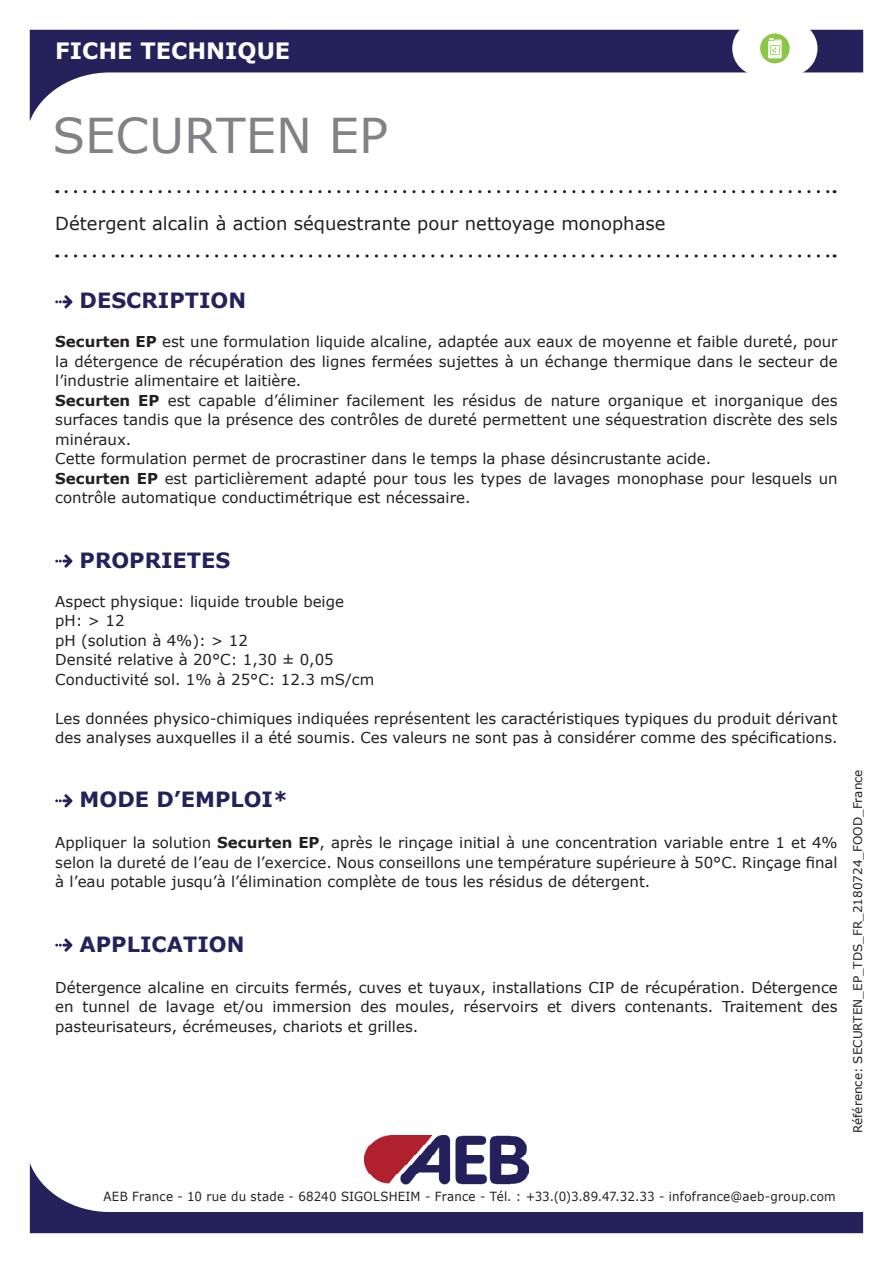
<style>
.page{position:relative;width:893px;height:1263px;background:#fff}
.page>*{position:absolute;margin:0;border:0;box-sizing:border-box;transform-origin:0 0}
.t1{font:48px "Verdana";color:#808285}
.t2{font:700 22.5px "Verdana";color:#fff}
.t3{font:700 21px "Verdana";color:#24215b}
.t4{font:18px "Verdana";color:#231f20}
.t5{font:15px/19.5px "Verdana";color:#231f20}
.t6{font:12.6px "Verdana";letter-spacing:.02em;color:#231f20;scale:.94 1}
.t7{font:12px "Verdana";color:#231f20}
.s1{font-weight:700}
</style>
<div class="page">
<svg style="left:30px;top:30px;width:833px;height:91px"></svg>
<svg style="left:66px;top:190px;width:769px;height:3px"></svg>
<svg style="left:66px;top:254px;width:769px;height:4px"></svg>
<img style="left:364px;top:1135px;width:163px;height:28px">
<div style="left:732px;top:21px;width:85px;height:55px;background:#fff;border-radius:27px"></div>
<div style="left:760px;top:33px;width:30px;height:30px;background:#8bc644;border-radius:50%"></div>
<svg style="left:768px;top:38px;width:14px;height:20px"></svg>
<svg style="left:30px;top:1163px;width:833px;height:70px"></svg>
<svg style="left:55px;top:295px;width:17px;height:13px"></svg>
<svg style="left:55px;top:554px;width:17px;height:14px"></svg>
<svg style="left:55px;top:794px;width:17px;height:13px"></svg>
<svg style="left:55px;top:938px;width:17px;height:14px"></svg>
<h2 class="t2" style="left:55px;top:35px;width:237px">FICHE TECHNIQUE</h2>
<h1 class="t1" style="left:52px;top:103px;width:337px">SECURTEN EP</h1>
<p class="t4" style="left:55px;top:212px;width:612px">Détergent alcalin à action séquestrante pour nettoyage monophase</p>
<h3 class="t3" style="left:80px;top:286px;width:168px">DESCRIPTION</h3>
<p class="t5" style="left:55px;top:332px;width:784px"><span class="s1">Securten EP</span> est une formulation liquide alcaline, adaptée aux eaux de moyenne et faible dureté, pour la détergence de récupération des lignes fermées sujettes à un échange thermique dans le secteur de l’industrie alimentaire et laitière.<br><span class="s1">Securten EP</span> est capable d’éliminer facilement les résidus de nature organique et inorganique des surfaces tandis que la présence des contrôles de dureté permettent une séquestration discrète des sels minéraux.<br>Cette formulation permet de procrastiner dans le temps la phase désincrustante acide.<br><span class="s1">Securten EP</span> est particlièrement adapté pour tous les types de lavages monophase pour lesquels un contrôle automatique conductimétrique est nécessaire.</p>
<h3 class="t3" style="left:80px;top:545px;width:152px">PROPRIETES</h3>
<p class="t5" style="left:55px;top:591px;width:321px">Aspect physique: liquide trouble beige pH: &gt; 12<br>pH (solution à 4%): &gt; 12<br>Densité relative à 20°C: 1,30 ± 0,05<br>Conductivité sol. 1% à 25°C: 12.3 mS/cm</p>
<p class="t5" style="left:55px;top:708px;width:784px">Les données physico-chimiques indiquées représentent les caractéristiques typiques du produit dérivant des analyses auxquelles il a été soumis. Ces valeurs ne sont pas à considérer comme des spécifications.</p>
<h3 class="t3" style="left:80px;top:785px;width:210px">MODE D’EMPLOI*</h3>
<p class="t5" style="left:55px;top:833px;width:784px;text-align:justify">Appliquer la solution <span class="s1">Securten EP</span>, après le rinçage initial à une concentration variable entre 1 et 4% selon la dureté de l’eau de l’exercice. Nous conseillons une température supérieure à 50°C. Rinçage final à l’eau potable jusqu’à l’élimination complète de tous les résidus de détergent.</p>
<h3 class="t3" style="left:80px;top:929px;width:166px">APPLICATION</h3>
<p class="t5" style="left:55px;top:977px;width:784px;text-align:justify">Détergence alcaline en circuits fermés, cuves et tuyaux, installations CIP de récupération. Détergence en tunnel de lavage et/ou immersion des moules, réservoirs et divers contenants. Traitement des pasteurisateurs, écrémeuses, chariots et grilles.</p>
<p class="t7" style="left:850px;top:1133px;width:365px;rotate:-90deg">Référence: SECURTEN_EP_TDS_FR_2180724_FOOD_France</p>
<p class="t6" style="left:104px;top:1187px;width:780px">AEB France - 10 rue du stade - 68240 SIGOLSHEIM - France - Tél. : +33.(0)3.89.47.32.33 - infofrance@aeb-group.com</p>
</div>
